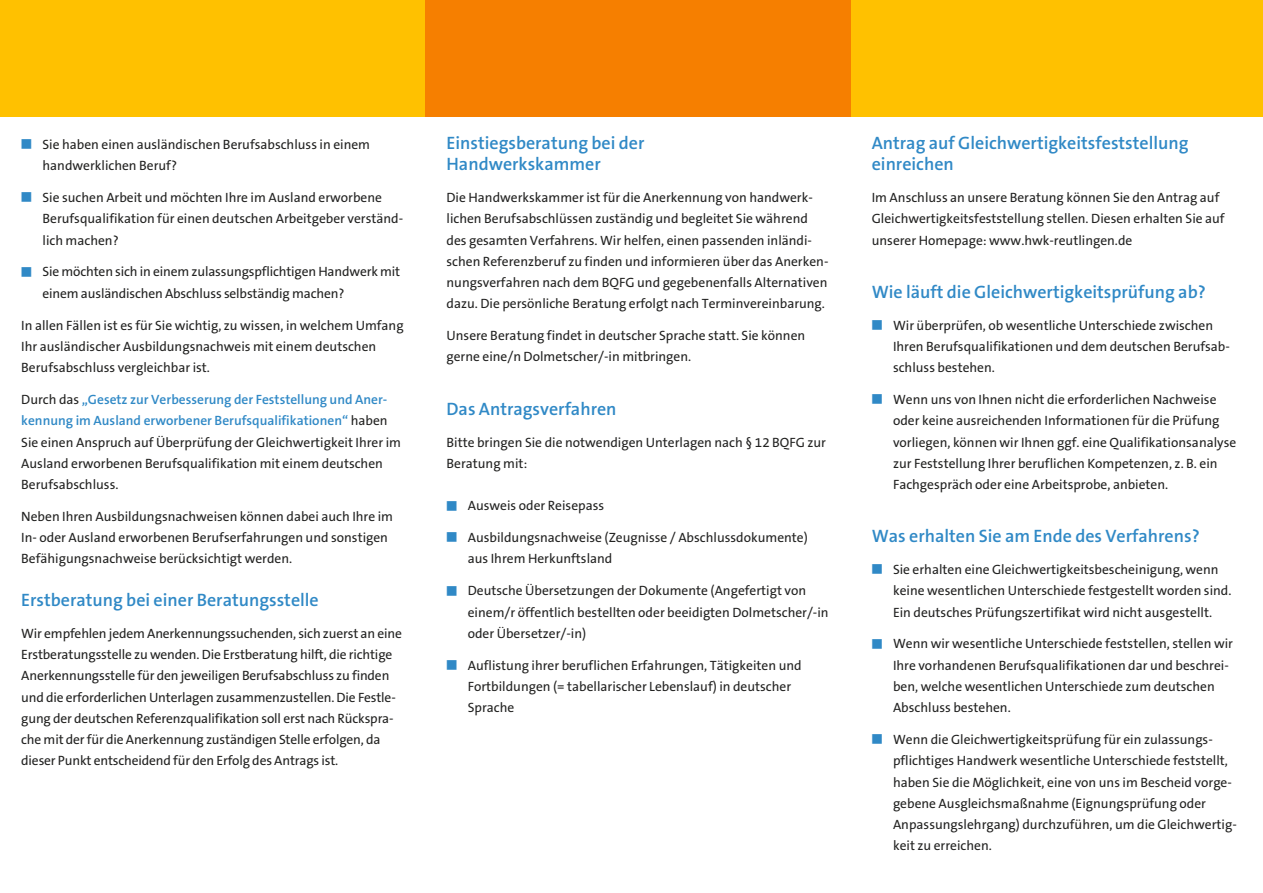
<style>
.page{position:relative;width:1263px;height:893px;background:#fff}
.page>*{position:absolute;margin:0;border:0;box-sizing:border-box;transform-origin:0 0}
.t1{font:600 18px/21.3px "The Sans B6";color:#3089c6}
.t2{font:13.5px/21.3px "The Sans B5 Plain";color:#222221}
.t3{font:600 13.5px/21.3px "The Sans B6";color:#3089c6}
.s1{font-family:"Universal Newswith Comm Pi";font-size:12px;color:#3089c6}
.s2{font-family:"The Sans B5 Plain";font-weight:400;color:#222221}
</style>
<div class="page">
<div style="left:0;top:0;width:1263px;height:117px;background:#ffc100"></div>
<div style="left:425px;top:0;width:425px;height:117px;background:#f67f00"></div>
<p class="t2" style="left:43px;top:135px;width:329px;text-indent:-21px"><span class="s1">-</span> Sie haben einen ausländischen Berufsabschluss in einem handwerklichen Beruf?</p>
<p class="t2" style="left:43px;top:188px;width:362px;text-indent:-21px"><span class="s1">-</span> Sie suchen Arbeit und möchten Ihre im Ausland erworbene<br>Berufsqualifikation für einen deutschen Arbeitgeber verständ&shy;lich machen?</p>
<p class="t2" style="left:43px;top:263px;width:359px;text-indent:-21px"><span class="s1">-</span> Sie möchten sich in einem zulassungspflichtigen Handwerk mit einem ausländischen Abschluss selbständig machen?</p>
<p class="t2" style="left:21px;top:316px;width:384px">In allen Fällen ist es für Sie wichtig, zu wissen, in welchem Umfang<br>Ihr ausländischer Ausbildungsnachweis mit einem deutschen<br>Berufsabschluss vergleichbar ist.</p>
<p class="t3" style="left:21px;top:390px;width:368px"><span class="s2">Durch das</span> „Gesetz zur Verbesserung der Feststellung und Aner&shy;kennung im Ausland erworbener Berufsqualifikationen“ <span class="s2">haben</span></p>
<p class="t2" style="left:21px;top:433px;width:381px">Sie einen Anspruch auf Überprüfung der Gleichwertigkeit Ihrer im<br>Ausland erworbenen Berufsqualifikation mit einem deutschen<br>Berufsabschluss.</p>
<p class="t2" style="left:21px;top:507px;width:373px">Neben Ihren Ausbildungsnachweisen können dabei auch Ihre im<br>In- oder Ausland erworbenen Berufserfahrungen und sonstigen<br>Befähigungsnachweise berücksichtigt werden.</p>
<h1 class="t1" style="left:21px;top:591px;width:299px">Erstberatung bei einer Beratungsstelle</h1>
<p class="t2" style="left:21px;top:624px;width:382px">Wir empfehlen jedem Anerkennungssuchenden, sich zuerst an eine Erstberatungsstelle zu wenden. Die Erstberatung hilft, die richtige Anerkennungsstelle für den jeweiligen Berufsabschluss zu finden und die erforderlichen Unterlagen zusammenzustellen. Die Festle&shy;gung der deutschen Referenzqualifikation soll erst nach Rückspra&shy;che mit der für die Anerkennung zuständigen Stelle erfolgen, da dieser Punkt entscheidend für den Erfolg des Antrags ist.</p>
<h1 class="t1" style="left:446px;top:134px;width:199px">Einstiegsberatung bei der<br>Handwerkskammer</h1>
<p class="t2" style="left:446px;top:188px;width:383px">Die Handwerkskammer ist für die Anerkennung von handwerk&shy;lichen Berufsabschlüssen zuständig und begleitet Sie während des gesamten Verfahrens. Wir helfen, einen passenden inländi&shy;schen Referenzberuf zu finden und informieren über das Anerken&shy;nungsverfahren nach dem BQFG und gegebenenfalls Alternativen dazu. Die persönliche Beratung erfolgt nach Terminvereinbarung.</p>
<p class="t2" style="left:446px;top:326px;width:360px">Unsere Beratung findet in deutscher Sprache statt. Sie können gerne eine/n Dolmetscher/-in mitbringen.</p>
<h1 class="t1" style="left:446px;top:400px;width:172px">Das Antragsverfahren</h1>
<p class="t2" style="left:446px;top:433px;width:381px">Bitte bringen Sie die notwendigen Unterlagen nach § 12 BQFG zur<br>Beratung mit:</p>
<p class="t2" style="left:446px;top:496px;width:159px"><span class="s1">-</span> Ausweis oder Reisepass</p>
<p class="t2" style="left:468px;top:528px;width:342px;text-indent:-21px"><span class="s1">-</span> Ausbildungsnachweise (Zeugnisse / Abschlussdokumente) aus Ihrem Herkunftsland</p>
<p class="t2" style="left:468px;top:581px;width:362px;text-indent:-21px"><span class="s1">-</span> Deutsche Übersetzungen der Dokumente (Angefertigt von einem/r öffentlich bestellten oder beeidigten Dolmetscher/-in oder Übersetzer/-in)</p>
<p class="t2" style="left:468px;top:656px;width:335px;text-indent:-21px"><span class="s1">-</span> Auflistung ihrer beruflichen Erfahrungen, Tätigkeiten und<br>Fortbildungen (= tabellarischer Lebenslauf) in deutscher<br>Sprache</p>
<h1 class="t1" style="left:872px;top:134px;width:318px">Antrag auf Gleichwertigkeitsfeststellung einreichen</h1>
<p class="t2" style="left:872px;top:188px;width:354px">Im Anschluss an unsere Beratung können Sie den Antrag auf<br>Gleichwertigkeitsfeststellung stellen. Diesen erhalten Sie auf unserer Homepage: www.hwk-reutlingen.de</p>
<h1 class="t1" style="left:872px;top:283px;width:336px">Wie läuft die Gleichwertigkeitsprüfung ab?</h1>
<p class="t2" style="left:893px;top:316px;width:338px;text-indent:-21px"><span class="s1">-</span> Wir überprüfen, ob wesentliche Unterschiede zwischen<br>Ihren Berufsqualifikationen und dem deutschen Berufsab&shy;schluss bestehen.</p>
<p class="t2" style="left:893px;top:390px;width:345px;text-indent:-21px"><span class="s1">-</span> Wenn uns von Ihnen nicht die erforderlichen Nachweise oder keine ausreichenden Informationen für die Prüfung vorliegen, können wir Ihnen ggf. eine Qualifikationsanalyse zur Feststellung Ihrer beruflichen Kompetenzen, z. B. ein Fachgespräch oder eine Arbeitsprobe, anbieten.</p>
<h1 class="t1" style="left:872px;top:527px;width:329px">Was erhalten Sie am Ende des Verfahrens?</h1>
<p class="t2" style="left:893px;top:560px;width:340px;text-indent:-21px"><span class="s1">-</span> Sie erhalten eine Gleichwertigkeitsbescheinigung, wenn keine wesentlichen Unterschiede festgestellt worden sind.<br>Ein deutsches Prüfungszertifikat wird nicht ausgestellt.</p>
<p class="t2" style="left:893px;top:635px;width:341px;text-indent:-21px"><span class="s1">-</span> Wenn wir wesentliche Unterschiede feststellen, stellen wir Ihre vorhandenen Berufsqualifikationen dar und beschrei&shy;ben, welche wesentlichen Unterschiede zum deutschen Abschluss bestehen.</p>
<p class="t2" style="left:893px;top:730px;width:345px;text-indent:-21px"><span class="s1">-</span> Wenn die Gleichwertigkeitsprüfung für ein zulassungs&shy;pflichtiges Handwerk wesentliche Unterschiede feststellt, haben Sie die Möglichkeit, eine von uns im Bescheid vorge&shy;gebene Ausgleichsmaßnahme (Eignungsprüfung oder Anpassungslehrgang) durchzuführen, um die Gleichwertig&shy;keit zu erreichen.</p>
</div>
